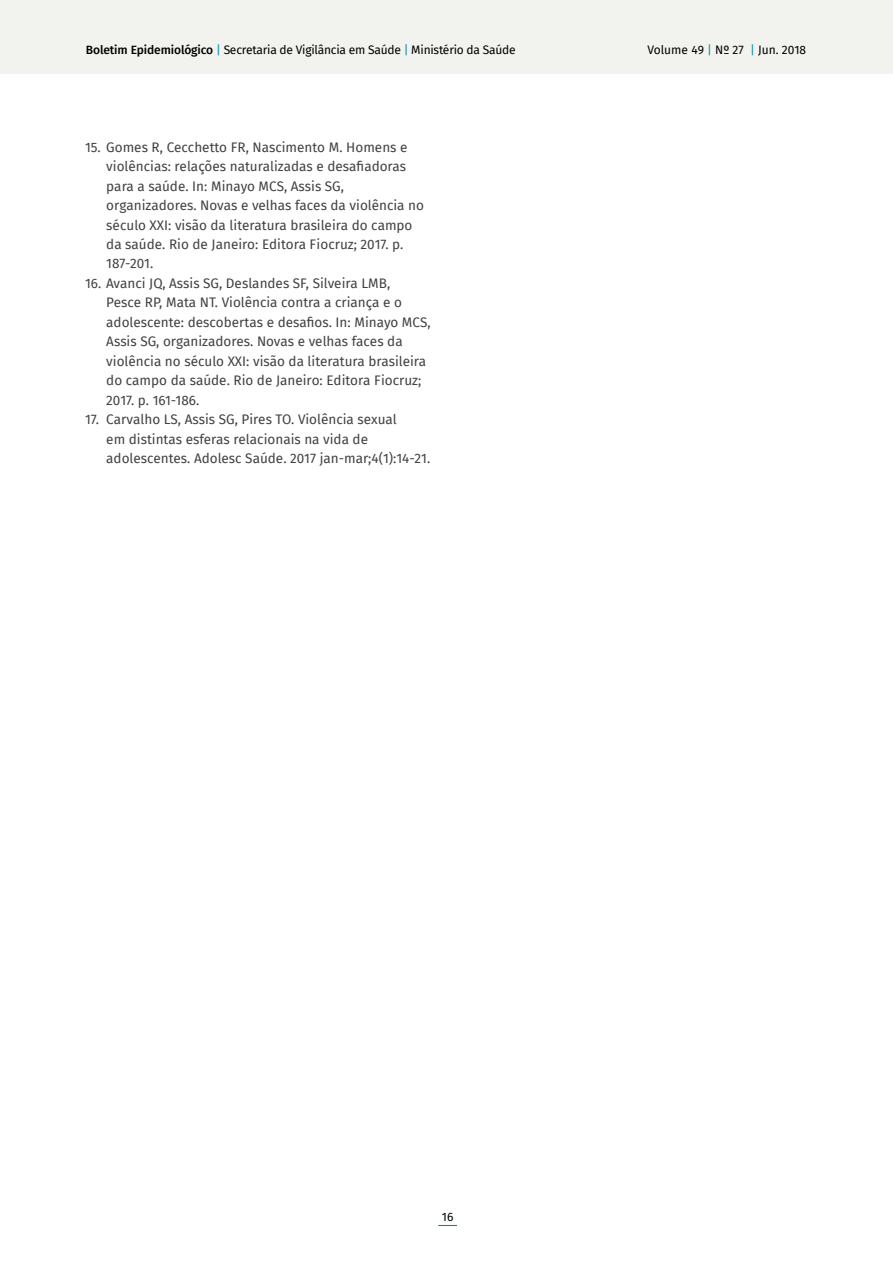
<style>
.page{position:relative;width:893px;height:1263px;background:#fff}
.page>*{position:absolute;margin:0;border:0;box-sizing:border-box;transform-origin:0 0}
.t1{font:13.5px/19.5px "Fira Sans";color:#414042}
.t2{font:12px "Fira Sans";letter-spacing:-.02em;color:#000}
.t3{font:12px "Fira Sans";color:#000}
.s1{font-weight:500}
.s2{color:#098aa8}
</style>
<div class="page">
<div style="left:0;top:0;width:893px;height:74px;background:#f2f2ee"></div>
<svg style="left:438px;top:1225px;width:19px;height:1px"></svg>
<p class="t2" style="left:86px;top:40px;width:431px"><span class="s1">Boletim Epidemiológico</span> <span class="s2">|</span> Secretaria de Vigilância em Saúde <span class="s2">|</span> Ministério da Saúde</p>
<p class="t1" style="left:106px;top:137px;width:319px;text-indent:-21px">15. Gomes R, Cecchetto FR, Nascimento M. Homens e violências: relações naturalizadas e desafiadoras para a saúde. In: Minayo MCS, Assis SG, organizadores. Novas e velhas faces da violência no século XXI: visão da literatura brasileira do campo da saúde. Rio de Janeiro: Editora Fiocruz; 2017. p.<br>187-201.</p>
<p class="t1" style="left:106px;top:273px;width:326px;text-indent:-21px">16. Avanci JQ, Assis SG, Deslandes SF, Silveira LMB,<br>Pesce RP, Mata NT. Violência contra a criança e o adolescente: descobertas e desafios. In: Minayo MCS, Assis SG, organizadores. Novas e velhas faces da violência no século XXI: visão da literatura brasileira do campo da saúde. Rio de Janeiro: Editora Fiocruz; 2017. p. 161-186.</p>
<p class="t1" style="left:106px;top:410px;width:326px;text-indent:-21px">17. Carvalho LS, Assis SG, Pires TO. Violência sexual<br>em distintas esferas relacionais na vida de adolescentes. Adolesc Saúde. 2017 jan-mar;4(1):14-21.</p>
<p class="t3" style="left:647px;top:41px;width:160px">Volume 49 <span class="s2">|</span> Nº 27 <span class="s2">|</span> Jun. 2018</p>
<p class="t2" style="left:442px;top:1207px;width:13px">16</p>
</div>
